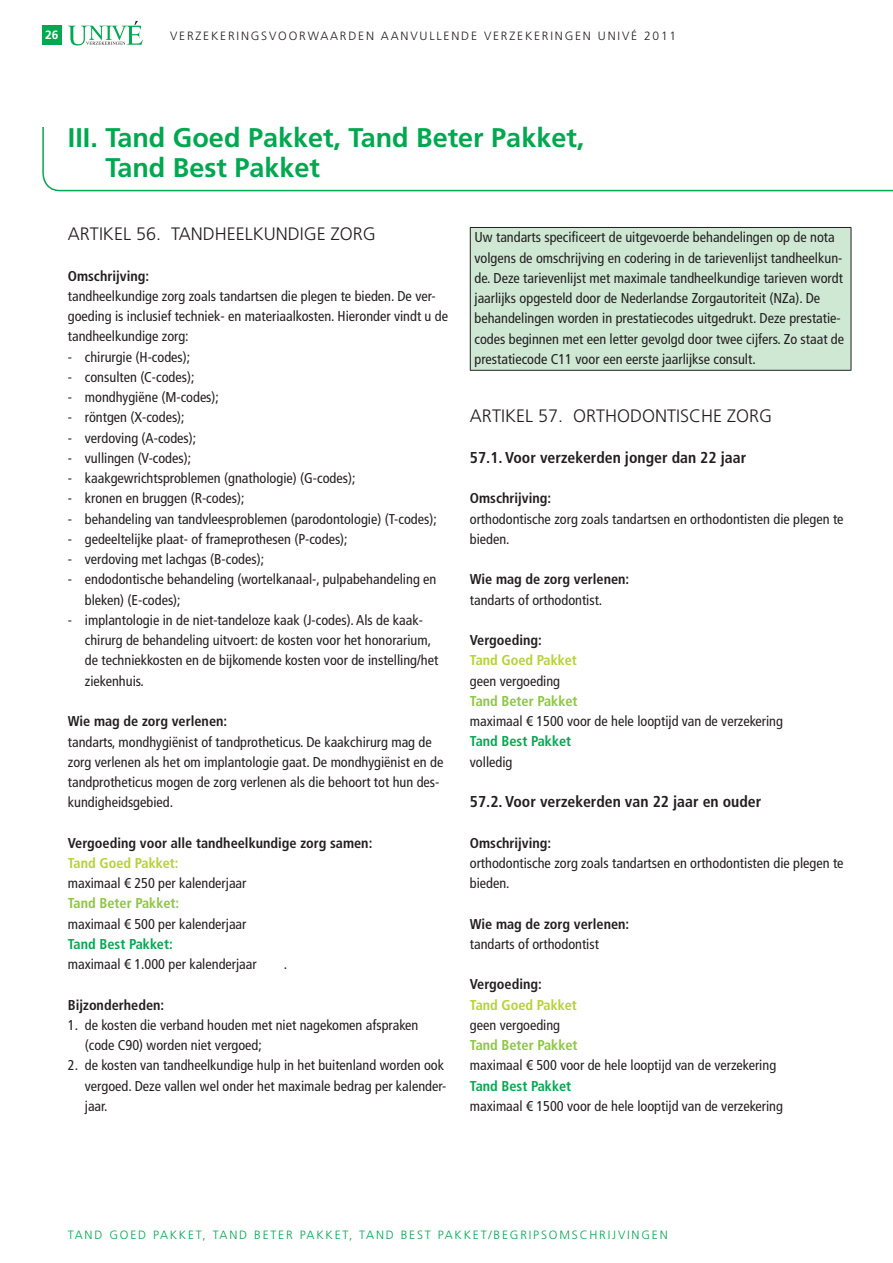
<style>
.page{position:relative;width:893px;height:1263px;background:#fff}
.page>*{position:absolute;margin:0;border:0;box-sizing:border-box;transform-origin:0 0}
.t1{font:700 27px/30px "Frutiger";color:#00a84f}
.t2{font:300 18px "Frutiger";color:#231f20}
.t3{font:700 condensed 15.75px "Frutiger";color:#231f20}
.t4{font:condensed 14.25px/20.2px "Frutiger";color:#231f20}
.t5{font:700 condensed 14.25px "Frutiger";color:#231f20}
.t6{font:700 condensed 14.25px "Frutiger";color:#8cc63f}
.t7{font:700 condensed 14.25px "Frutiger";color:#b3d334}
.t8{font:700 condensed 14.25px "Frutiger";color:#00a84f}
.t9{font:300 12px "Frutiger";letter-spacing:.15em;color:#00a84f}
.t10{font:300 12px "Frutiger";letter-spacing:.15em;color:#231f20}
.t11{font:700 12px "Frutiger";color:#fff}
</style>
<div class="page">
<svg style="left:42px;top:127px;width:850px;height:64px"></svg>
<div style="left:42px;top:26px;width:19px;height:19px;background:#00a84f"></div>
<svg style="left:68px;top:21px;width:75px;height:25px"></svg>
<div style="left:470px;top:227px;width:381px;height:143px;background:#cfe8d4"></div>
<hr style="left:470px;top:227px;width:381px;height:1px;background:#231f20">
<hr style="left:470px;top:228px;width:1px;height:142px;background:#231f20">
<hr style="left:850px;top:228px;width:1px;height:142px;background:#231f20">
<hr style="left:470px;top:370px;width:381px;height:1px;background:#231f20">
<p class="t11" style="left:45px;top:30px;width:15px">26</p>
<p class="t10" style="left:170px;top:31px;width:507px">VERZEKERINGSVOORWAARDEN AANVULLENDE VERZEKERINGEN UNIVÉ 2011</p>
<h1 class="t1" style="left:105px;top:124px;width:480px;text-indent:-38px">III. Tand Goed Pakket, Tand Beter Pakket,<br>Tand Best Pakket</h1>
<p class="t2" style="left:68px;top:227px;width:309px">ARTIKEL 56. TANDHEELKUNDIGE ZORG</p>
<p class="t5" style="left:68px;top:270px;width:83px">Omschrijving:</p>
<p class="t4" style="left:68px;top:287px;width:382px">tandheelkundige zorg zoals tandartsen die plegen te bieden. De ver&shy;goeding is inclusief techniek- en materiaalkosten. Hieronder vindt u de tandheelkundige zorg:</p>
<p class="t4" style="left:68px;top:348px;width:124px">- chirurgie (H-codes);</p>
<p class="t4" style="left:68px;top:368px;width:128px">- consulten (C-codes);</p>
<p class="t4" style="left:68px;top:388px;width:153px">- mondhygiëne (M-codes);</p>
<p class="t4" style="left:68px;top:409px;width:118px">- röntgen (X-codes);</p>
<p class="t4" style="left:68px;top:429px;width:130px">- verdoving (A-codes);</p>
<p class="t4" style="left:68px;top:449px;width:125px">- vullingen (V-codes);</p>
<p class="t4" style="left:68px;top:469px;width:289px">- kaakgewrichtsproblemen (gnathologie) (G-codes);</p>
<p class="t4" style="left:68px;top:490px;width:178px">- kronen en bruggen (R-codes);</p>
<p class="t4" style="left:68px;top:510px;width:370px">- behandeling van tandvleesproblemen (parodontologie) (T-codes);</p>
<p class="t4" style="left:68px;top:530px;width:281px">- gedeeltelijke plaat- of frameprothesen (P-codes);</p>
<p class="t4" style="left:68px;top:550px;width:198px">- verdoving met lachgas (B-codes);</p>
<p class="t4" style="left:85px;top:571px;width:353px;text-indent:-17px">- endodontische behandeling (wortelkanaal-, pulpabehandeling en bleken) (E-codes);</p>
<p class="t4" style="left:85px;top:611px;width:355px;text-indent:-17px">- implantologie in de niet-tandeloze kaak (J-codes). Als de kaak&shy;chirurg de behandeling uitvoert: de kosten voor het honorarium, de techniekkosten en de bijkomende kosten voor de instelling/het ziekenhuis.</p>
<p class="t5" style="left:68px;top:716px;width:161px">Wie mag de zorg verlenen:</p>
<p class="t4" style="left:68px;top:733px;width:377px">tandarts, mondhygiënist of tandprotheticus. De kaakchirurg mag de zorg verlenen als het om implantologie gaat. De mondhygiënist en de tandprotheticus mogen de zorg verlenen als die behoort tot hun des&shy;kundigheidsgebied.</p>
<p class="t5" style="left:68px;top:837px;width:306px">Vergoeding voor alle tandheelkundige zorg samen:</p>
<p class="t7" style="left:68px;top:857px;width:112px">Tand Goed Pakket:</p>
<p class="t4" style="left:68px;top:874px;width:180px">maximaal € 250 per kalenderjaar</p>
<p class="t6" style="left:68px;top:898px;width:113px">Tand Beter Pakket:</p>
<p class="t4" style="left:68px;top:915px;width:180px">maximaal € 500 per kalenderjaar</p>
<p class="t8" style="left:68px;top:938px;width:106px">Tand Best Pakket:</p>
<p class="t4" style="left:68px;top:955px;width:190px">maximaal € 1.000 per kalenderjaar</p>
<p class="t4" style="left:284px;top:955px;width:5px">.</p>
<p class="t5" style="left:68px;top:999px;width:98px">Bijzonderheden:</p>
<p class="t4" style="left:85px;top:1016px;width:335px;text-indent:-17px">1. de kosten die verband houden met niet nagekomen afspraken (code C90) worden niet vergoed;</p>
<p class="t4" style="left:85px;top:1057px;width:363px;text-indent:-17px">2. de kosten van tandheelkundige hulp in het buitenland worden ook vergoed. Deze vallen wel onder het maximale bedrag per kalender&shy;jaar.</p>
<p class="t4" style="left:474px;top:228px;width:371px">Uw tandarts specificeert de uitgevoerde behandelingen op de nota volgens de omschrijving en codering in de tarievenlijst tandheelkun&shy;de. Deze tarievenlijst met maximale tandheelkundige tarieven wordt jaarlijks opgesteld door de Nederlandse Zorgautoriteit (NZa). De behandelingen worden in prestatiecodes uitgedrukt. Deze prestatie&shy;codes beginnen met een letter gevolgd door twee cijfers. Zo staat de prestatiecode C11 voor een eerste jaarlijkse consult.</p>
<p class="t2" style="left:470px;top:409px;width:304px">ARTIKEL 57. ORTHODONTISCHE ZORG</p>
<p class="t3" style="left:470px;top:451px;width:278px">57.1. Voor verzekerden jonger dan 22 jaar</p>
<p class="t5" style="left:470px;top:493px;width:83px">Omschrijving:</p>
<p class="t4" style="left:470px;top:510px;width:375px">orthodontische zorg zoals tandartsen en orthodontisten die plegen te bieden.</p>
<p class="t5" style="left:470px;top:574px;width:161px">Wie mag de zorg verlenen:</p>
<p class="t4" style="left:470px;top:591px;width:134px">tandarts of orthodontist.</p>
<p class="t5" style="left:470px;top:635px;width:73px">Vergoeding:</p>
<p class="t7" style="left:470px;top:655px;width:109px">Tand Goed Pakket</p>
<p class="t4" style="left:470px;top:672px;width:92px">geen vergoeding</p>
<p class="t6" style="left:470px;top:695px;width:109px">Tand Beter Pakket</p>
<p class="t4" style="left:470px;top:712px;width:314px">maximaal € 1500 voor de hele looptijd van de verzekering</p>
<p class="t8" style="left:470px;top:736px;width:103px">Tand Best Pakket</p>
<p class="t4" style="left:470px;top:753px;width:44px">volledig</p>
<p class="t3" style="left:470px;top:795px;width:293px">57.2. Voor verzekerden van 22 jaar en ouder</p>
<p class="t5" style="left:470px;top:837px;width:83px">Omschrijving:</p>
<p class="t4" style="left:470px;top:854px;width:375px">orthodontische zorg zoals tandartsen en orthodontisten die plegen te bieden.</p>
<p class="t5" style="left:470px;top:918px;width:161px">Wie mag de zorg verlenen:</p>
<p class="t4" style="left:470px;top:935px;width:131px">tandarts of orthodontist</p>
<p class="t5" style="left:470px;top:979px;width:73px">Vergoeding:</p>
<p class="t7" style="left:470px;top:999px;width:109px">Tand Goed Pakket</p>
<p class="t4" style="left:470px;top:1016px;width:92px">geen vergoeding</p>
<p class="t6" style="left:470px;top:1040px;width:109px">Tand Beter Pakket</p>
<p class="t4" style="left:470px;top:1057px;width:308px">maximaal € 500 voor de hele looptijd van de verzekering</p>
<p class="t8" style="left:470px;top:1080px;width:103px">Tand Best Pakket</p>
<p class="t4" style="left:470px;top:1097px;width:314px">maximaal € 1500 voor de hele looptijd van de verzekering</p>
<p class="t9" style="left:68px;top:1230px;width:601px">TAND GOED PAKKET, TAND BETER PAKKET, TAND BEST PAKKET/BEGRIPSOMSCHRIJVINGEN</p>
</div>
